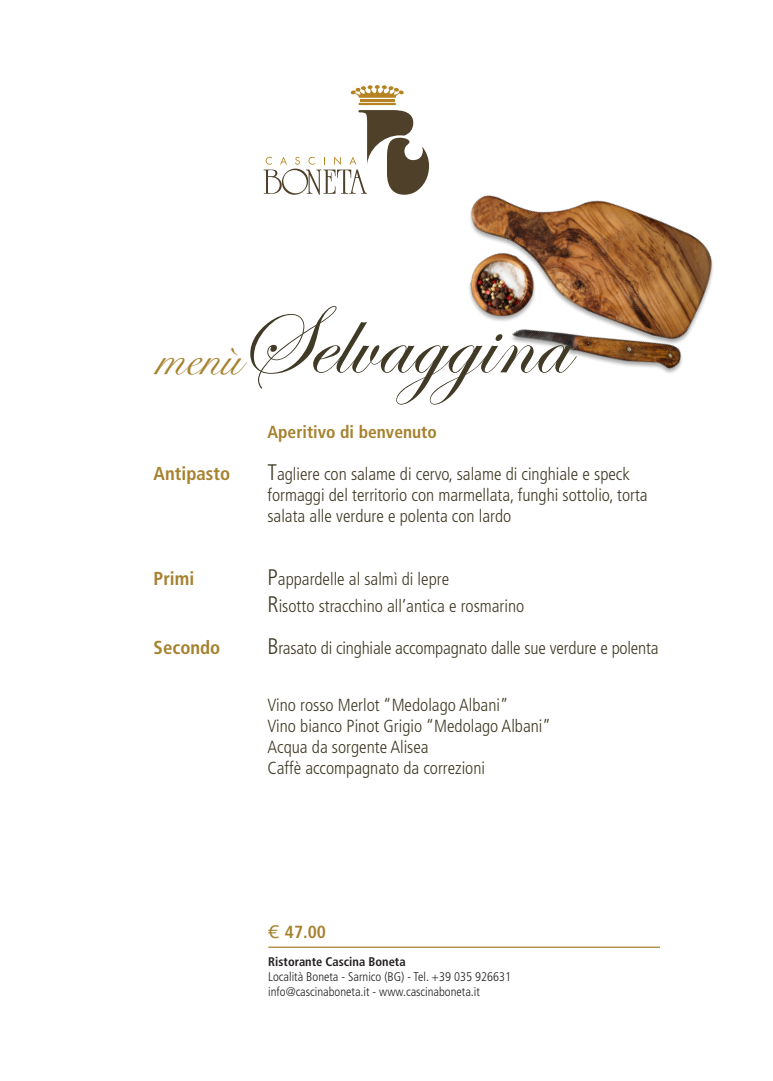
<style>
.page{position:relative;width:773px;height:1081px;background:#fff}
.page>*{position:absolute;margin:0;border:0;box-sizing:border-box;transform-origin:0 0}
.t1{font:100px "Edwardian Script ITC";color:#403a26}
.t2{font:45px "Snell Roundhand";color:#a6812e}
.t3{font:700 condensed 18.75px "Frutiger";color:#a6812e}
.t4{font:300 condensed 17.5px/21px "Frutiger";color:#403a26}
.t5{font:700 condensed 17.5px "Frutiger";color:#a6812e}
.t6{font:300 condensed 12.5px "Frutiger";color:#231f20}
.t7{font:700 condensed 12.5px "Frutiger";color:#231f20}
.s1{font-size:22.5px}
.s2{font-family:"Lucida Grande";font-weight:400;font-stretch:normal}
</style>
<div class="page">
<hr style="left:268px;top:946px;width:392px;height:2px;background:#a6812e">
<svg style="left:263px;top:110px;width:143px;height:85px"></svg>
<hr style="left:358px;top:103px;width:38px;height:2px;background:#b68322">
<hr style="left:360px;top:99px;width:34px;height:3px;background:#b68322">
<svg style="left:350px;top:85px;width:54px;height:13px"></svg>
<img style="left:403px;top:112px;width:310px;height:261px">
<p class="t1" style="left:237px;top:287px;width:332px">Selvaggina</p>
<p class="t2" style="left:157px;top:324px;width:86px">menù</p>
<p class="t5" style="left:267px;top:422px;width:171px">Aperitivo di benvenuto</p>
<p class="t3" style="left:154px;top:462px;width:78px">Antipasto</p>
<p class="t4" style="left:267px;top:464px;width:364px"><span class="s1">T</span>agliere con salame di cervo, salame di cinghiale e speck</p>
<p class="t4" style="left:267px;top:485px;width:381px">formaggi del territorio con marmellata, funghi sottolio, torta salata alle verdure e polenta con lardo</p>
<p class="t3" style="left:154px;top:567px;width:42px">Primi</p>
<p class="t4" style="left:267px;top:569px;width:183px"><span class="s1">P</span>appardelle al salmì di lepre</p>
<p class="t4" style="left:267px;top:596px;width:258px"><span class="s1">R</span>isotto stracchino all’antica e rosmarino</p>
<p class="t3" style="left:154px;top:636px;width:68px">Secondo</p>
<p class="t4" style="left:267px;top:638px;width:392px"><span class="s1">B</span>rasato di cinghiale accompagnato dalle sue verdure e polenta</p>
<p class="t4" style="left:267px;top:695px;width:242px">Vino rosso Merlot “Medolago Albani”</p>
<p class="t4" style="left:267px;top:716px;width:285px">Vino bianco Pinot Grigio “Medolago Albani”</p>
<p class="t4" style="left:267px;top:737px;width:163px">Acqua da sorgente Alisea</p>
<p class="t4" style="left:267px;top:758px;width:219px">Caffè accompagnato da correzioni</p>
<p class="t5" style="left:268px;top:921px;width:59px"><span class="s2">€</span> 47.00</p>
<p class="t7" style="left:268px;top:954px;width:139px">Ristorante Cascina Boneta</p>
<p class="t6" style="left:268px;top:969px;width:244px">Località Boneta - Sarnico (BG) - Tel. +39 035 926631</p>
<p class="t6" style="left:268px;top:984px;width:213px">info@cascinaboneta.it - www.cascinaboneta.it</p>
</div>
